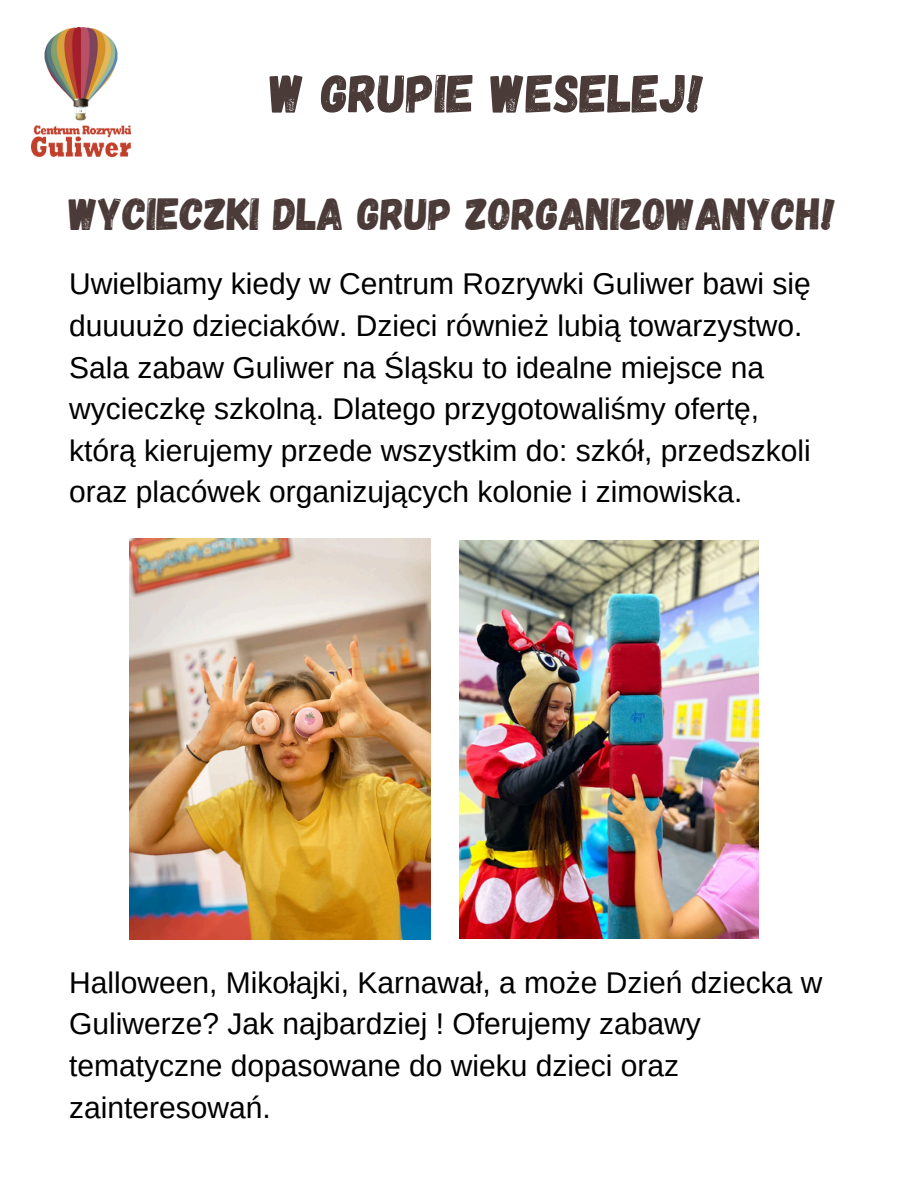
<style>
.page{position:relative;width:918px;height:1188px;background:#fff}
.page>*{position:absolute;margin:0;border:0;box-sizing:border-box;transform-origin:0 0}
.t1{font:54px "Gagalin";color:#4a3a38}
.t2{font:45px "Gagalin";color:#4a3a38}
.t3{font:30px/41.7px "Arimo";color:#000}
</style>
<div class="page">
<img style="left:31px;top:27px;width:99px;height:130px">
<img style="left:130px;top:539px;width:300px;height:400px">
<img style="left:459px;top:540px;width:299px;height:399px">
<p class="t1" style="left:270px;top:58px;width:435px">W GRUPIE WESELEJ!</p>
<h1 class="t2" style="left:69px;top:185px;width:768px">WYCIECZKI DLA GRUP ZORGANIZOWANYCH!</h1>
<h2 class="t3" style="left:69px;top:263px;width:743px">Uwielbiamy kiedy w Centrum Rozrywki Guliwer bawi się duuuużo dzieciaków. Dzieci również lubią towarzystwo.<br>Sala zabaw Guliwer na Śląsku to idealne miejsce na wycieczkę szkolną. Dlatego przygotowaliśmy ofertę, którą kierujemy przede wszystkim do: szkół, przedszkoli oraz placówek organizujących kolonie i zimowiska.</h2>
<p class="t3" style="left:69px;top:961px;width:755px">Halloween, Mikołajki, Karnawał, a może Dzień dziecka w Guliwerze? Jak najbardziej ! Oferujemy zabawy tematyczne dopasowane do wieku dzieci oraz zainteresowań.</p>
</div>
